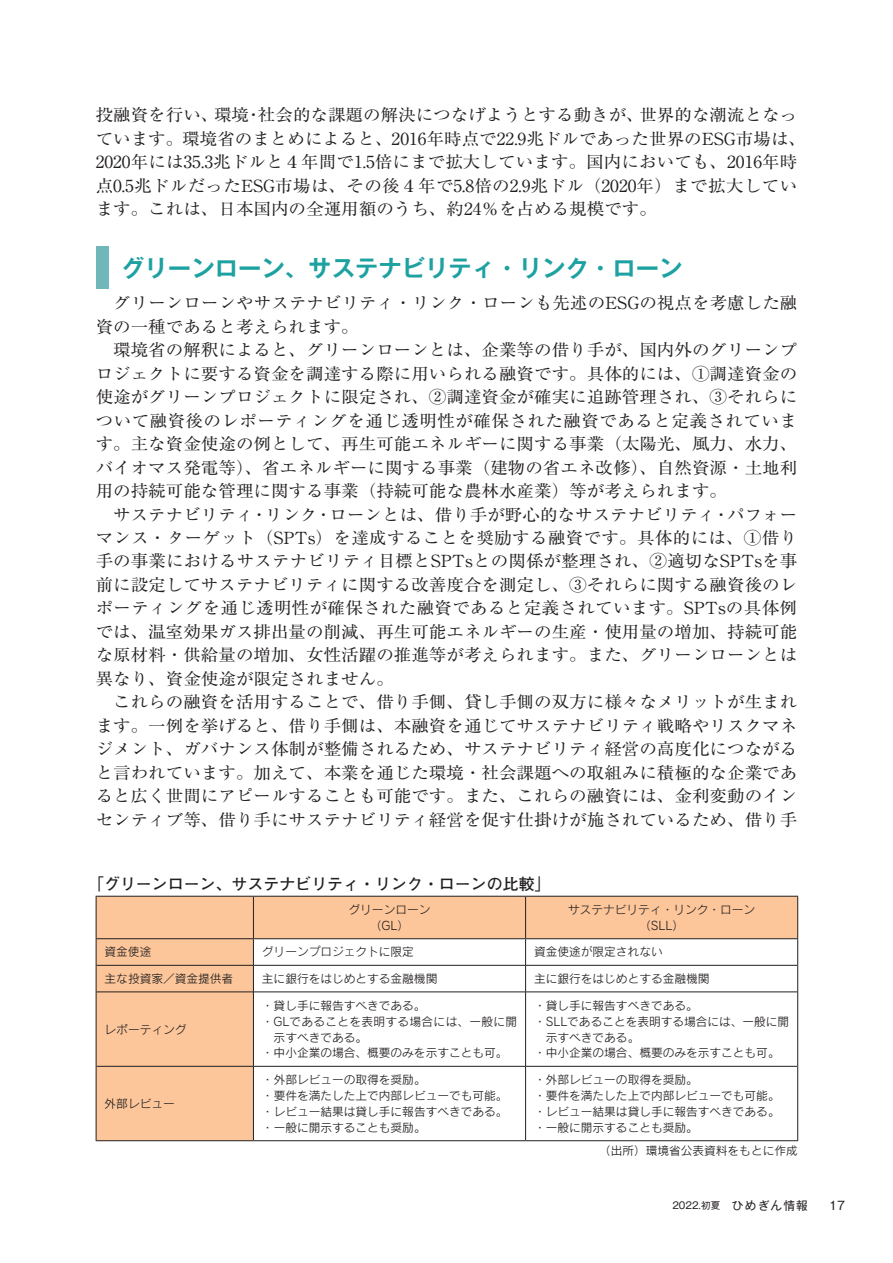
<style>
.page{position:relative;width:893px;height:1263px;background:#fff}
.page>*{position:absolute;margin:0;border:0;box-sizing:border-box;transform-origin:0 0}
.t1{font:700 23.4px "Gothic MB101 Pr 6 De";color:#1ea1a1}
.t2{font:16.65px/23.5px "Ryumin Pr 6";color:#231f20;scale:1.05 1}
.t3{font:700 15.9px "Futo Go B101 Pr 6";color:#231f20}
.t4{font:11.7px/15.9px "Rodin Pro M";color:#231f20;text-align:center}
.t5{font:11.7px "Rodin Pro M";letter-spacing:.025em;color:#231f20}
.t6{font:11.7px "Gothic MB101 Pr 6";color:#231f20}
.t7{font:9.6px "Gothic MB101 Pr 6";color:#231f20}
.s1{font-size:11.7px}
</style>
<div class="page">
<div style="left:96px;top:246px;width:12px;height:43px;background:#6fb7b9"></div>
<svg style="left:97px;top:897px;width:700px;height:243px"></svg>
<hr style="left:96px;top:897px;width:1px;height:41px;background:#231f20">
<hr style="left:797px;top:897px;width:1px;height:41px;background:#231f20">
<svg style="left:96px;top:939px;width:1px;height:53px"></svg>
<hr style="left:96px;top:992px;width:1px;height:74px;background:#231f20">
<svg style="left:797px;top:939px;width:1px;height:53px"></svg>
<hr style="left:797px;top:992px;width:1px;height:74px;background:#231f20">
<hr style="left:96px;top:1066px;width:1px;height:74px;background:#231f20">
<hr style="left:96px;top:1140px;width:157px;height:1px;background:#231f20">
<hr style="left:797px;top:1066px;width:1px;height:74px;background:#231f20">
<hr style="left:253px;top:1140px;width:273px;height:1px;background:#231f20">
<hr style="left:526px;top:1140px;width:272px;height:1px;background:#231f20">
<hr style="left:525px;top:897px;width:1px;height:41px;background:#231f20">
<hr style="left:97px;top:965px;width:156px;height:1px;background:#231f20">
<hr style="left:97px;top:992px;width:156px;height:1px;background:#231f20">
<hr style="left:254px;top:965px;width:272px;height:1px;background:#231f20">
<hr style="left:526px;top:965px;width:271px;height:1px;background:#231f20">
<svg style="left:525px;top:939px;width:1px;height:53px"></svg>
<hr style="left:254px;top:992px;width:272px;height:1px;background:#231f20">
<hr style="left:525px;top:992px;width:1px;height:74px;background:#231f20">
<hr style="left:97px;top:1066px;width:156px;height:1px;background:#231f20">
<hr style="left:526px;top:992px;width:271px;height:1px;background:#231f20">
<hr style="left:254px;top:1066px;width:272px;height:1px;background:#231f20">
<hr style="left:526px;top:1066px;width:271px;height:1px;background:#231f20">
<hr style="left:525px;top:1066px;width:1px;height:74px;background:#231f20">
<hr style="left:96px;top:938px;width:157px;height:1px;background:#231f20">
<hr style="left:253px;top:938px;width:273px;height:1px;background:#231f20">
<hr style="left:526px;top:938px;width:272px;height:1px;background:#231f20">
<hr style="left:253px;top:897px;width:1px;height:41px;background:#231f20">
<svg style="left:253px;top:939px;width:1px;height:53px"></svg>
<hr style="left:253px;top:992px;width:1px;height:74px;background:#231f20">
<hr style="left:253px;top:1066px;width:1px;height:74px;background:#231f20">
<hr style="left:96px;top:896px;width:157px;height:1px;background:#231f20">
<hr style="left:253px;top:896px;width:273px;height:1px;background:#231f20">
<hr style="left:526px;top:896px;width:272px;height:1px;background:#231f20">
<p class="t2" style="left:96px;top:103px;width:678px">投融資を行い、環境・社会的な課題の解決につなげようとする動きが、世界的な潮流となっています。環境省のまとめによると、2016年時点で22.9兆ドルであった世界のESG市場は、2020年には35.3兆ドルと４年間で1.5倍にまで拡大しています。国内においても、2016年時点0.5兆ドルだったESG市場は、その後４年で5.8倍の2.9兆ドル（2020年）まで拡大しています。これは、日本国内の全運用額のうち、約24％を占める規模です。</p>
<h1 class="t1" style="left:121px;top:248px;width:563px">グリーンローン、サステナビリティ・リンク・ローン</h1>
<p class="t2" style="left:96px;top:290px;width:670px">　グリーンローンやサステナビリティ・リンク・ローンも先述のESGの視点を考慮した融資の一種であると考えられます。<br>　環境省の解釈によると、グリーンローンとは、企業等の借り手が、国内外のグリーンプロジェクトに要する資金を調達する際に用いられる融資です。具体的には、①調達資金の使途がグリーンプロジェクトに限定され、②調達資金が確実に追跡管理され、③それらについて融資後のレポーティングを通じ透明性が確保された融資であると定義されています。主な資金使途の例として、再生可能エネルギーに関する事業（太陽光、風力、水力、バイオマス発電等）、省エネルギーに関する事業（建物の省エネ改修）、自然資源・土地利用の持続可能な管理に関する事業（持続可能な農林水産業）等が考えられます。<br>　サステナビリティ・リンク・ローンとは、借り手が野心的なサステナビリティ・パフォーマンス・ターゲット（SPTs）を達成することを奨励する融資です。具体的には、①借り手の事業におけるサステナビリティ目標とSPTsとの関係が整理され、②適切なSPTsを事前に設定してサステナビリティに関する改善度合を測定し、③それらに関する融資後のレポーティングを通じ透明性が確保された融資であると定義されています。SPTsの具体例では、温室効果ガス排出量の削減、再生可能エネルギーの生産・使用量の増加、持続可能な原材料・供給量の増加、女性活躍の推進等が考えられます。また、グリーンローンとは異なり、資金使途が限定されません。<br>　これらの融資を活用することで、借り手側、貸し手側の双方に様々なメリットが生まれます。一例を挙げると、借り手側は、本融資を通じてサステナビリティ戦略やリスクマネジメント、ガバナンス体制が整備されるため、サステナビリティ経営の高度化につながると言われています。加えて、本業を通じた環境・社会課題への取組みに積極的な企業であると広く世間にアピールすることも可能です。また、これらの融資には、金利変動のインセンティブ等、借り手にサステナビリティ経営を促す仕掛けが施されているため、借り手</p>
<p class="t3" style="left:88px;top:871px;width:464px">「グリーンローン、サステナビリティ・リンク・ローンの比較」</p>
<p class="t4" style="left:349px;top:901px;width:83px">グリーンローン（GL）</p>
<p class="t4" style="left:568px;top:901px;width:189px">サステナビリティ・リンク・ローン（SLL）</p>
<p class="t4" style="left:105px;top:944px;width:48px">資金使途</p>
<p class="t4" style="left:262px;top:944px;width:154px">グリーンプロジェクトに限定</p>
<p class="t4" style="left:534px;top:944px;width:130px">資金使途が限定されない</p>
<p class="t4" style="left:105px;top:970px;width:130px">主な投資家／資金提供者</p>
<p class="t4" style="left:262px;top:970px;width:177px">主に銀行をはじめとする金融機関</p>
<p class="t4" style="left:534px;top:970px;width:177px">主に銀行をはじめとする金融機関</p>
<p class="t4" style="left:105px;top:1021px;width:83px">レポーティング</p>
<p class="t4" style="left:262px;top:997px;width:165px">・貸し手に報告すべきである。</p>
<p class="t5" style="left:262px;top:1013px;width:257px">・GLであることを表明する場合には、一般に開</p>
<p class="t4" style="left:274px;top:1029px;width:95px">示すべきである。</p>
<p class="t4" style="left:262px;top:1045px;width:247px">・中小企業の場合、概要のみを示すことも可。</p>
<p class="t4" style="left:534px;top:997px;width:165px">・貸し手に報告すべきである。</p>
<p class="t4" style="left:534px;top:1013px;width:257px">・SLLであることを表明する場合には、一般に開</p>
<p class="t4" style="left:546px;top:1029px;width:95px">示すべきである。</p>
<p class="t4" style="left:534px;top:1045px;width:247px">・中小企業の場合、概要のみを示すことも可。</p>
<p class="t4" style="left:105px;top:1095px;width:72px">外部レビュー</p>
<p class="t4" style="left:262px;top:1071px;width:247px;text-align:left">・外部レビューの取得を奨励。<br>・要件を満たした上で内部レビューでも可能。・レビュー結果は貸し手に報告すべきである。・一般に開示することも奨励。</p>
<p class="t4" style="left:534px;top:1071px;width:247px;text-align:left">・外部レビューの取得を奨励。<br>・要件を満たした上で内部レビューでも可能。・レビュー結果は貸し手に報告すべきである。・一般に開示することも奨励。</p>
<p class="t4" style="left:599px;top:1142px;width:200px">（出所）環境省公表資料をもとに作成</p>
<p class="t7" style="left:672px;top:1197px;width:137px">2022.初夏<span class="s1">　ひめぎん情報</span></p>
<p class="t6" style="left:829px;top:1195px;width:18px">17</p>
</div>
